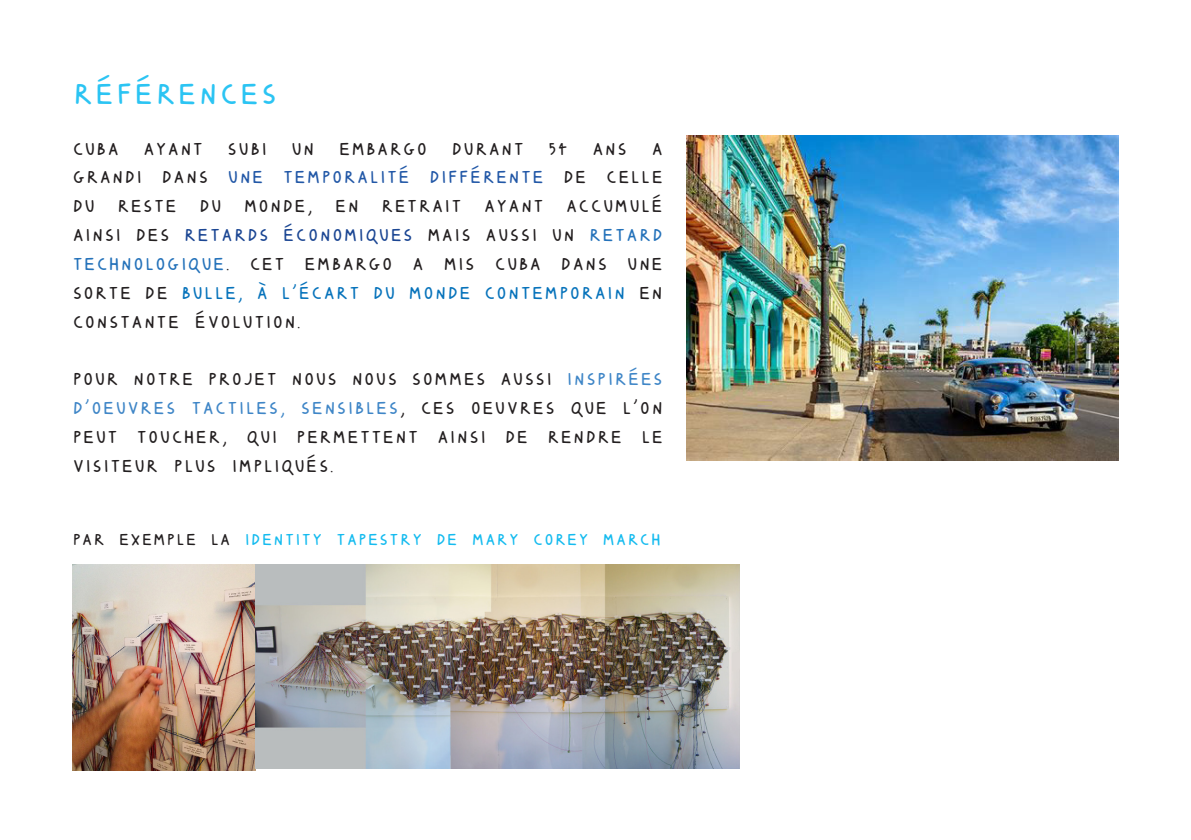
<style>
.page{position:relative;width:1191px;height:840px;background:#fff}
.page>*{position:absolute;margin:0;border:0;box-sizing:border-box;transform-origin:0 0}
.t1{font:40px "mims";color:#2bc4f3}
.t2{font:24px/28.8px "mims";color:#231f20;text-align:justify}
.t3{font:22px "mims";color:#15bbef}
.s1{color:#2258a7}
.s2{color:#1b4693}
.s3{color:#2472ba}
.s4{color:#0773bb}
.s5{color:#3f86c7}
.s6{color:#231f20}
</style>
<div class="page">
<img style="left:686px;top:135px;width:432px;height:325px">
<img style="left:72px;top:564px;width:667px;height:205px">
<p class="t1" style="left:72px;top:72px;width:208px">Références</p>
<p class="t2" style="left:72px;top:133px;width:593px">Cuba ayant subi un embargo durant 54 ans a grandi dans <span class="s1">une temporalité différente</span> de celle du reste du monde, en retrait ayant accumulé ainsi des <span class="s2">retards économiques</span> mais aussi un <span class="s3">retard technologique</span>. Cet embargo a mis cuba dans une sorte de <span class="s4">bulle, à l’écart du monde contemporain</span> en constante évolution.</p>
<p class="t2" style="left:72px;top:363px;width:593px">Pour notre projet nous nous sommes aussi <span class="s5">inspirées d’oeuvres tactiles, sensibles</span>, ces oeuvres que l’on peut toucher, qui permettent ainsi de rendre le visiteur plus impliqués.</p>
<p class="t3" style="left:72px;top:527px;width:591px"><span class="s6">Par exemple la</span> Identity Tapestry de Mary Corey March</p>
</div>
